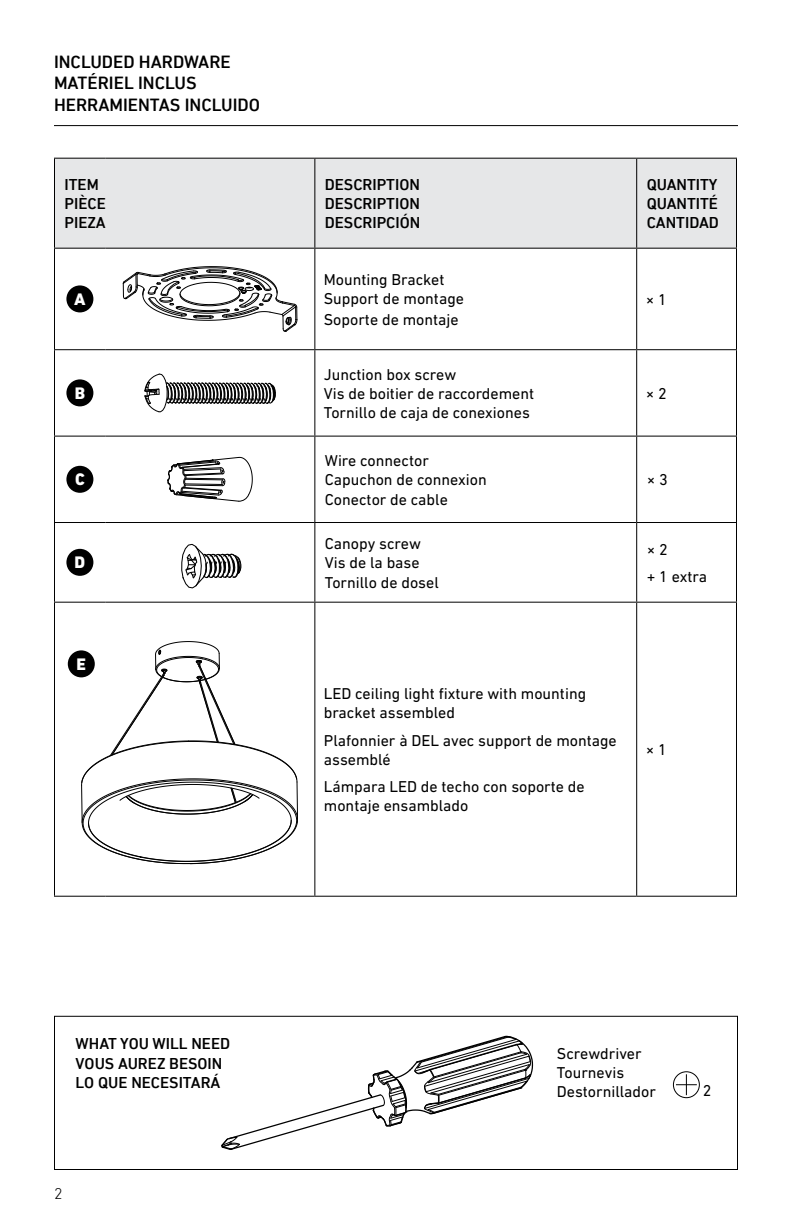
<style>
.page{position:relative;width:792px;height:1224px;background:#fff}
.page>*{position:absolute;margin:0;border:0;box-sizing:border-box;transform-origin:0 0}
.t1{font:500 18px/21.6px "DIN Next LT Pro";color:#000}
.t2{font:800 17px "DIN Next LT Pro";color:#fff}
.t3{font:16px/19.2px "DIN Next LT Pro";color:#000}
.t4{font:500 16px/19.2px "DIN Next LT Pro";color:#000}
.t5{font:300 16px "DIN Next LT Pro";color:#000}
</style>
<div class="page">
<div style="left:55px;top:159px;width:681px;height:89px;background:#e6e7e8"></div>
<hr style="left:314px;top:159px;width:1px;height:89px;background:#000">
<hr style="left:636px;top:159px;width:1px;height:89px;background:#000">
<hr style="left:54px;top:248px;width:51px;height:1px;background:#000">
<hr style="left:105px;top:248px;width:210px;height:1px;background:#000">
<hr style="left:315px;top:248px;width:322px;height:1px;background:#000">
<hr style="left:314px;top:249px;width:1px;height:100px;background:#000">
<hr style="left:637px;top:248px;width:100px;height:1px;background:#000">
<hr style="left:636px;top:249px;width:1px;height:100px;background:#000">
<hr style="left:54px;top:349px;width:51px;height:1px;background:#000">
<hr style="left:105px;top:349px;width:210px;height:1px;background:#000">
<hr style="left:315px;top:349px;width:322px;height:1px;background:#000">
<hr style="left:314px;top:350px;width:1px;height:86px;background:#000">
<hr style="left:637px;top:349px;width:100px;height:1px;background:#000">
<hr style="left:636px;top:350px;width:1px;height:86px;background:#000">
<hr style="left:54px;top:436px;width:51px;height:1px;background:#000">
<hr style="left:105px;top:436px;width:210px;height:1px;background:#000">
<hr style="left:315px;top:436px;width:322px;height:1px;background:#000">
<hr style="left:314px;top:437px;width:1px;height:85px;background:#000">
<hr style="left:637px;top:436px;width:100px;height:1px;background:#000">
<hr style="left:636px;top:437px;width:1px;height:85px;background:#000">
<hr style="left:54px;top:522px;width:51px;height:1px;background:#000">
<hr style="left:105px;top:522px;width:210px;height:1px;background:#000">
<hr style="left:315px;top:522px;width:322px;height:1px;background:#000">
<hr style="left:314px;top:523px;width:1px;height:79px;background:#000">
<hr style="left:637px;top:522px;width:100px;height:1px;background:#000">
<hr style="left:636px;top:523px;width:1px;height:79px;background:#000">
<hr style="left:54px;top:602px;width:51px;height:1px;background:#000">
<hr style="left:105px;top:602px;width:210px;height:1px;background:#000">
<hr style="left:315px;top:602px;width:322px;height:1px;background:#000">
<hr style="left:314px;top:603px;width:1px;height:293px;background:#000">
<hr style="left:637px;top:602px;width:100px;height:1px;background:#000">
<hr style="left:636px;top:603px;width:1px;height:293px;background:#000">
<hr style="left:54px;top:896px;width:51px;height:1px;background:#000">
<hr style="left:105px;top:896px;width:210px;height:1px;background:#000">
<hr style="left:315px;top:896px;width:322px;height:1px;background:#000">
<hr style="left:637px;top:896px;width:100px;height:1px;background:#000">
<hr style="left:54px;top:158px;width:51px;height:1px;background:#000">
<hr style="left:54px;top:159px;width:1px;height:89px;background:#000">
<hr style="left:105px;top:158px;width:210px;height:1px;background:#000">
<hr style="left:315px;top:158px;width:322px;height:1px;background:#000">
<hr style="left:637px;top:158px;width:100px;height:1px;background:#000">
<hr style="left:736px;top:159px;width:1px;height:89px;background:#000">
<hr style="left:54px;top:249px;width:1px;height:100px;background:#000">
<hr style="left:736px;top:249px;width:1px;height:100px;background:#000">
<hr style="left:54px;top:350px;width:1px;height:86px;background:#000">
<hr style="left:736px;top:350px;width:1px;height:86px;background:#000">
<hr style="left:54px;top:437px;width:1px;height:85px;background:#000">
<hr style="left:736px;top:437px;width:1px;height:85px;background:#000">
<hr style="left:54px;top:523px;width:1px;height:79px;background:#000">
<hr style="left:736px;top:523px;width:1px;height:79px;background:#000">
<hr style="left:54px;top:603px;width:1px;height:293px;background:#000">
<hr style="left:736px;top:603px;width:1px;height:293px;background:#000">
<div style="left:66px;top:285px;width:27px;height:27px;background:#000;border-radius:50%"></div>
<svg style="left:122px;top:266px;width:176px;height:66px"></svg>
<div style="left:66px;top:379px;width:27px;height:27px;background:#000;border-radius:50%"></div>
<svg style="left:144px;top:373px;width:132px;height:40px"></svg>
<div style="left:66px;top:466px;width:27px;height:27px;background:#000;border-radius:50%"></div>
<svg style="left:168px;top:457px;width:85px;height:45px"></svg>
<div style="left:66px;top:549px;width:27px;height:27px;background:#000;border-radius:50%"></div>
<svg style="left:181px;top:544px;width:61px;height:45px"></svg>
<div style="left:673px;top:1071px;width:27px;height:27px;border:1px solid #000;border-radius:50%"></div>
<svg style="left:676px;top:1074px;width:21px;height:21px"></svg>
<div style="left:54px;top:1016px;width:684px;height:154px;border:1px solid #000"></div>
<div style="left:68px;top:650px;width:27px;height:27px;background:#000;border-radius:50%"></div>
<svg style="left:81px;top:641px;width:217px;height:223px"></svg>
<svg style="left:221px;top:1035px;width:313px;height:115px"></svg>
<hr style="left:54px;top:125px;width:684px;height:1px;background:#000">
<p class="t1" style="left:54px;top:50px;width:208px">INCLUDED HARDWARE<br>MATÉRIEL INCLUS<br>HERRAMIENTAS INCLUIDO</p>
<p class="t4" style="left:64px;top:175px;width:43px">ITEM<br>PIÈCE<br>PIEZA</p>
<p class="t4" style="left:325px;top:175px;width:97px;text-align:justify">DESCRIPTION DESCRIPTION DESCRIPCIÓN</p>
<p class="t4" style="left:647px;top:175px;width:74px;text-align:justify">QUANTITY QUANTITÉ CANTIDAD</p>
<p class="t2" style="left:74px;top:289px;width:13px">A</p>
<p class="t2" style="left:75px;top:383px;width:12px">B</p>
<p class="t2" style="left:75px;top:469px;width:11px">C</p>
<p class="t2" style="left:75px;top:552px;width:12px">D</p>
<p class="t2" style="left:77px;top:654px;width:11px">E</p>
<p class="t4" style="left:76px;top:1034px;width:156px">WHAT YOU WILL NEED<br>VOUS AUREZ BESOIN<br>LO QUE NECESITARÁ</p>
<p class="t5" style="left:54px;top:1184px;width:10px">2</p>
<p class="t3" style="left:324px;top:270px;width:142px;line-height:19.8px">Mounting Bracket<br>Support de montage<br>Soporte de montaje</p>
<p class="t3" style="left:324px;top:364px;width:212px">Junction box screw<br>Vis de boitier de raccordement<br>Tornillo de caja de conexiones</p>
<p class="t3" style="left:325px;top:451px;width:164px">Wire connector<br>Capuchon de connexion<br>Conector de cable</p>
<p class="t3" style="left:646px;top:290px;width:23px">× 1</p>
<p class="t3" style="left:646px;top:384px;width:23px">× 2</p>
<p class="t3" style="left:647px;top:470px;width:23px">× 3</p>
<p class="t3" style="left:325px;top:534px;width:115px">Canopy screw<br>Vis de la base<br>Tornillo de dosel</p>
<p class="t3" style="left:647px;top:536px;width:62px;line-height:27.2px">× 2<br>+ 1 extra</p>
<p class="t3" style="left:324px;top:684px;width:264px">LED ceiling light fixture with mounting bracket assembled</p>
<p class="t3" style="left:324px;top:730px;width:294px">Plafonnier à DEL avec support de montage assemblé</p>
<p class="t3" style="left:324px;top:777px;width:262px">Lámpara LED de techo con soporte de montaje ensamblado</p>
<p class="t3" style="left:646px;top:740px;width:23px">× 1</p>
<p class="t3" style="left:557px;top:1044px;width:101px">Screwdriver<br>Tournevis<br>Destornillador</p>
<p class="t3" style="left:703px;top:1081px;width:10px">2</p>
</div>
